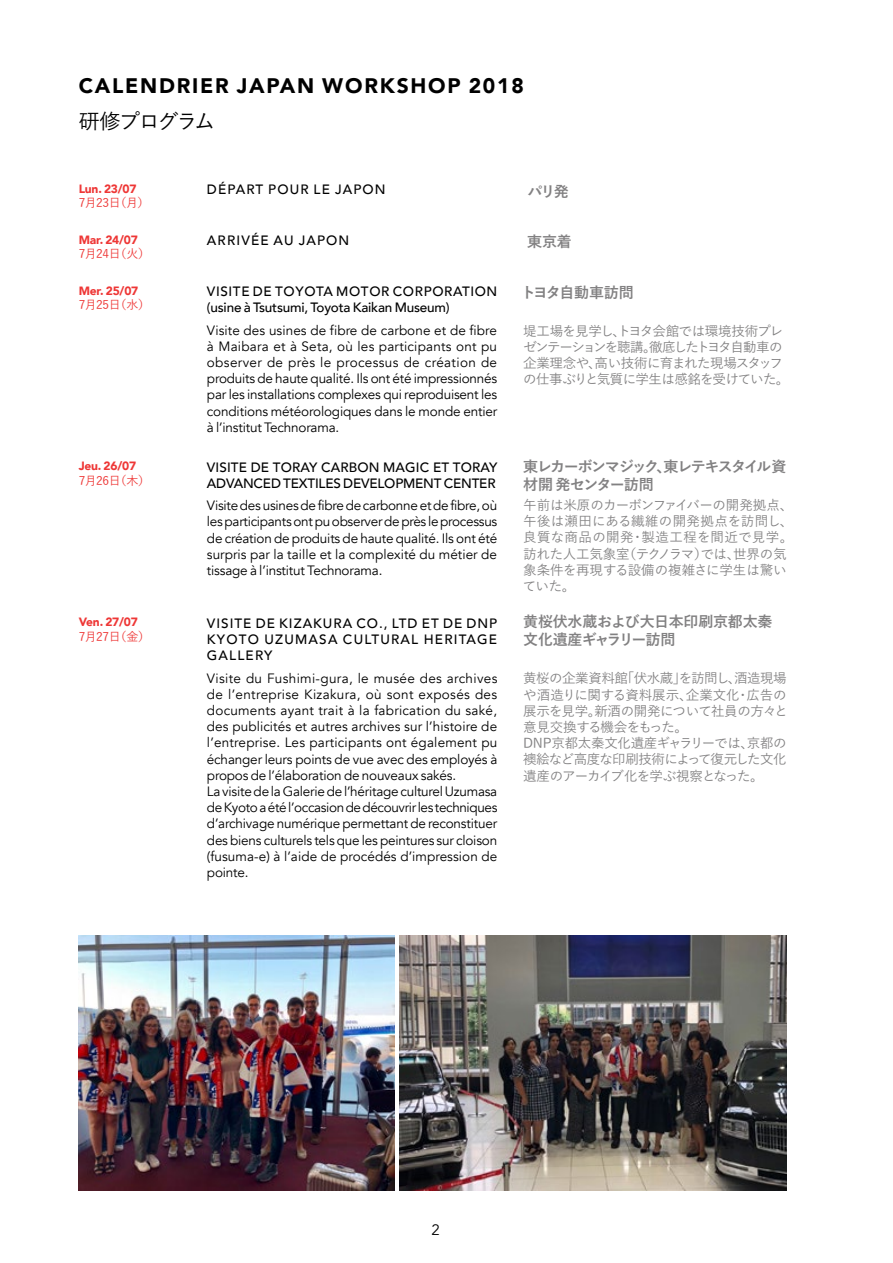
<style>
.page{position:relative;width:893px;height:1263px;background:#fff}
.page>*{position:absolute;margin:0;border:0;box-sizing:border-box;transform-origin:0 0}
.t1{font:900 21px "Avenir";letter-spacing:.085em;color:#000}
.t2{font:500 21px "Yu Go";letter-spacing:-.08em;color:#000}
.t3{font:700 15px/18px "Yu Go";letter-spacing:-.095em;color:#828182}
.t4{font:700 15px/18px "Yu Go";letter-spacing:-.015em;color:#828182}
.t5{font:700 15px "Yu Go";letter-spacing:-.02em;color:#828182}
.t6{font:700 15px "Yu Go";letter-spacing:-.055em;color:#828182}
.t7{font:15px "Avenir";color:#000}
.t8{font:13.5px/16.2px "Avenir";letter-spacing:-.01em;color:#000;text-align:justify}
.t9{font:500 13.5px/16.2px "Yu Go";letter-spacing:-.03em;color:#828182}
.t10{font:500 13.5px/16.2px "Avenir";letter-spacing:-.015em;color:#000}
.t11{font:500 13.5px/16.2px "Yu Go";letter-spacing:-.005em;color:#828182}
.t12{font:500 13.5px/16.2px "Yu Go";letter-spacing:-.05em;color:#828182}
.t13{font:500 13.5px/16.2px "Avenir";letter-spacing:.01em;color:#000;text-align:justify}
.t14{font:500 13.5px "Avenir";letter-spacing:.085em;color:#000}
.t15{font:900 12px "Avenir";letter-spacing:-.015em;color:#ee3736}
.t16{font:500 12px "Yu Go";letter-spacing:-.035em;color:#ee3736}
</style>
<div class="page">
<img style="left:399px;top:935px;width:388px;height:256px">
<img style="left:79px;top:935px;width:315px;height:256px">
<h1 class="t1" style="left:79px;top:68px;width:447px">CALENDRIER JAPAN WORKSHOP 2018</h1>
<h1 class="t2" style="left:79px;top:102px;width:138px">研修プログラム</h1>
<p class="t15" style="left:79px;top:178px;width:59px">Lun. 23/07</p>
<p class="t16" style="left:79px;top:192px;width:72px">7月23日（月）</p>
<p class="t15" style="left:79px;top:229px;width:61px">Mar. 24/07</p>
<p class="t16" style="left:79px;top:243px;width:73px">7月24日（火）</p>
<p class="t15" style="left:79px;top:280px;width:61px">Mer. 25/07</p>
<p class="t16" style="left:79px;top:294px;width:73px">7月25日（水）</p>
<p class="t14" style="left:207px;top:178px;width:180px">DÉPART POUR LE JAPON</p>
<p class="t14" style="left:207px;top:229px;width:144px">ARRIVÉE AU JAPON</p>
<p class="t10" style="left:207px;top:283px;width:292px">VISITE DE TOYOTA MOTOR CORPORATION (usine à Tsutsumi, Toyota Kaikan Museum)</p>
<p class="t8" style="left:207px;top:322px;width:292px">Visite des usines de fibre de carbone et de fibre à Maibara et à Seta, où les participants ont pu observer de près le processus de création de produits de haute qualité. Ils ont été impressionnés par les installations complexes qui reproduisent les conditions météorologiques dans le monde entier à l’institut Technorama.</p>
<p class="t6" style="left:527px;top:183px;width:43px">パリ発</p>
<p class="t6" style="left:527px;top:233px;width:46px">東京着</p>
<p class="t5" style="left:521px;top:284px;width:114px">トヨタ自動車訪問</p>
<p class="t12" style="left:523px;top:321px;width:268px">堤工場を見学し、トヨタ会館では環境技術プレゼンテーションを聴講。徹底したトヨタ自動車の企業理念や、高い技術に育まれた現場スタッフの仕事ぶりと気質に学生は感銘を受けていた。</p>
<p class="t15" style="left:79px;top:456px;width:59px">Jeu. 26/07</p>
<p class="t16" style="left:79px;top:469px;width:73px">7月26日（木）</p>
<p class="t10" style="left:207px;top:458px;width:292px">VISITE DE TORAY CARBON MAGIC ET TORAY<br>ADVANCED TEXTILES DEVELOPMENT CENTER</p>
<p class="t8" style="left:207px;top:498px;width:292px">Visite des usines de fibre de carbonne et de fibre, où les participants ont pu observer de près le processus de création de produits de haute qualité. Ils ont été surpris par la taille et la complexité du métier de tissage à l’institut Technorama.</p>
<p class="t3" style="left:523px;top:458px;width:265px">東レカーボンマジック、東レテキスタイル資材開 発センター訪問</p>
<p class="t11" style="left:523px;top:495px;width:272px">午前は米原のカーボンファイバーの開発拠点、午後は瀬田にある繊維の開発拠点を訪問し、良質な商品の開発・製造工程を間近で見学。訪れた人工気象室（テクノラマ）では、世界の気象条件を再現する設備の複雑さに学生は驚いていた。</p>
<p class="t15" style="left:79px;top:612px;width:61px">Ven. 27/07</p>
<p class="t16" style="left:79px;top:625px;width:73px">7月27日（金）</p>
<p class="t13" style="left:207px;top:614px;width:292px">VISITE DE KIZAKURA CO., LTD ET DE DNP KYOTO UZUMASA CULTURAL HERITAGE GALLERY</p>
<p class="t8" style="left:207px;top:670px;width:292px;text-align:left">Visite du Fushimi-gura, le musée des archives de l’entreprise Kizakura, où sont exposés des documents ayant trait à la fabrication du saké, des publicités et autres archives sur l’histoire de l’entreprise. Les participants ont également pu échanger leurs points de vue avec des employés à propos de l’élaboration de nouveaux sakés.<br>La visite de la Galerie de l’héritage culturel Uzumasa de Kyoto a été l’occasion de découvrir les techniques d’archivage numérique permettant de reconstituer des biens culturels tels que les peintures sur cloison (fusuma-e) à l’aide de procédés d’impression de pointe.</p>
<p class="t4" style="left:523px;top:613px;width:251px">黄桜伏水蔵および大日本印刷京都太秦文化遺産ギャラリー訪問</p>
<p class="t9" style="left:523px;top:668px;width:266px">黄桜の企業資料館「伏水蔵」を訪問し、酒造現場や酒造りに関する資料展示、企業文化・広告の展示を見学。新酒の開発について社員の方々と意見交換する機会をもった。<br>DNP京都太秦文化遺産ギャラリーでは、京都の襖絵など高度な印刷技術によって復元した文化遺産のアーカイブ化を学ぶ視察となった。</p>
<p class="t7" style="left:431px;top:1221px;width:10px">2</p>
</div>
